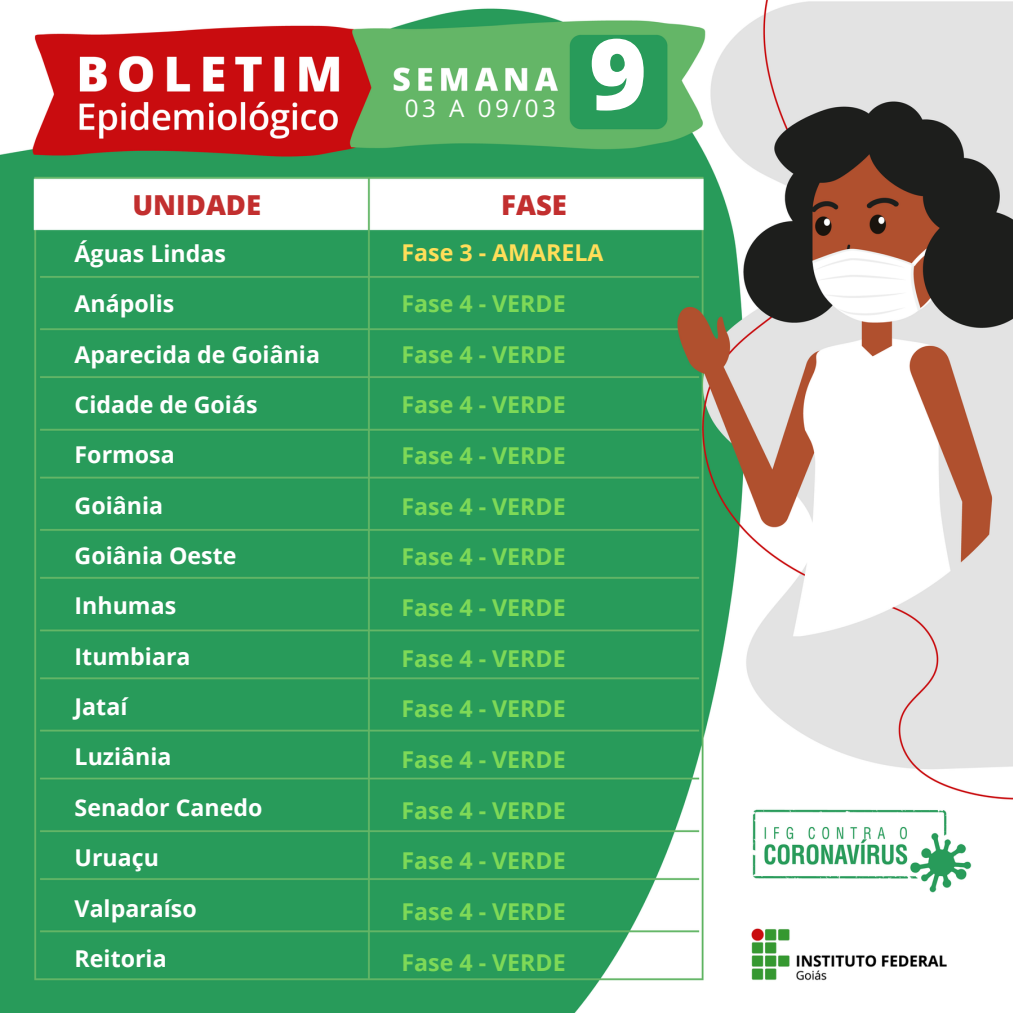
<style>
.page{position:relative;width:1013px;height:1013px;background:#fff}
.page>*{position:absolute;margin:0;border:0;box-sizing:border-box;transform-origin:0 0}
.t1{font:800 98.38px "Open Sans";color:#fff}
.t2{font:800 27.5px "Open Sans";color:#c22f2f}
.t3{font:24.12px "Open Sans Hebrew";color:#fff}
.t4{font:700 23.12px "Open Sans";color:#7ed957}
.t5{font:700 23.12px "Open Sans";color:#fff}
.t6{font:700 23.12px "Open Sans";color:#ffde59}
</style>
<div class="page">
<img style="left:0;top:0;width:1012px;height:1012px">
<p class="t3" style="left:405px;top:91px;width:152px">03 A 09/03</p>
<p class="t1" style="left:589px;top:5px;width:59px">9</p>
<p class="t2" style="left:132px;top:185px;width:130px">UNIDADE</p>
<p class="t2" style="left:501px;top:185px;width:67px">FASE</p>
<p class="t5" style="left:75px;top:237px;width:153px">Águas Lindas</p>
<p class="t5" style="left:75px;top:287px;width:101px">Anápolis</p>
<p class="t5" style="left:75px;top:338px;width:247px">Aparecida de Goiânia</p>
<p class="t5" style="left:75px;top:388px;width:184px">Cidade de Goiás</p>
<p class="t5" style="left:75px;top:438px;width:102px">Formosa</p>
<p class="t5" style="left:75px;top:489px;width:90px">Goiânia</p>
<p class="t5" style="left:75px;top:539px;width:163px">Goiânia Oeste</p>
<p class="t5" style="left:75px;top:589px;width:103px">Inhumas</p>
<p class="t5" style="left:75px;top:640px;width:117px">Itumbiara</p>
<p class="t5" style="left:75px;top:690px;width:54px">Jataí</p>
<p class="t5" style="left:75px;top:740px;width:98px">Luziânia</p>
<p class="t5" style="left:75px;top:791px;width:189px">Senador Canedo</p>
<p class="t5" style="left:75px;top:841px;width:86px">Uruaçu</p>
<p class="t5" style="left:75px;top:891px;width:124px">Valparaíso</p>
<p class="t5" style="left:75px;top:942px;width:94px">Reitoria</p>
<p class="t6" style="left:401px;top:237px;width:203px">Fase 3 - AMARELA</p>
<p class="t4" style="left:401px;top:287px;width:166px">Fase 4 - VERDE</p>
<p class="t4" style="left:401px;top:338px;width:166px">Fase 4 - VERDE</p>
<p class="t4" style="left:401px;top:388px;width:166px">Fase 4 - VERDE</p>
<p class="t4" style="left:401px;top:439px;width:166px">Fase 4 - VERDE</p>
<p class="t4" style="left:401px;top:490px;width:166px">Fase 4 - VERDE</p>
<p class="t4" style="left:401px;top:540px;width:166px">Fase 4 - VERDE</p>
<p class="t4" style="left:401px;top:591px;width:166px">Fase 4 - VERDE</p>
<p class="t4" style="left:401px;top:642px;width:166px">Fase 4 - VERDE</p>
<p class="t4" style="left:401px;top:692px;width:166px">Fase 4 - VERDE</p>
<p class="t4" style="left:401px;top:743px;width:166px">Fase 4 - VERDE</p>
<p class="t4" style="left:401px;top:793px;width:166px">Fase 4 - VERDE</p>
<p class="t4" style="left:401px;top:844px;width:166px">Fase 4 - VERDE</p>
<p class="t4" style="left:401px;top:895px;width:166px">Fase 4 - VERDE</p>
<p class="t4" style="left:401px;top:945px;width:166px">Fase 4 - VERDE</p>
</div>
